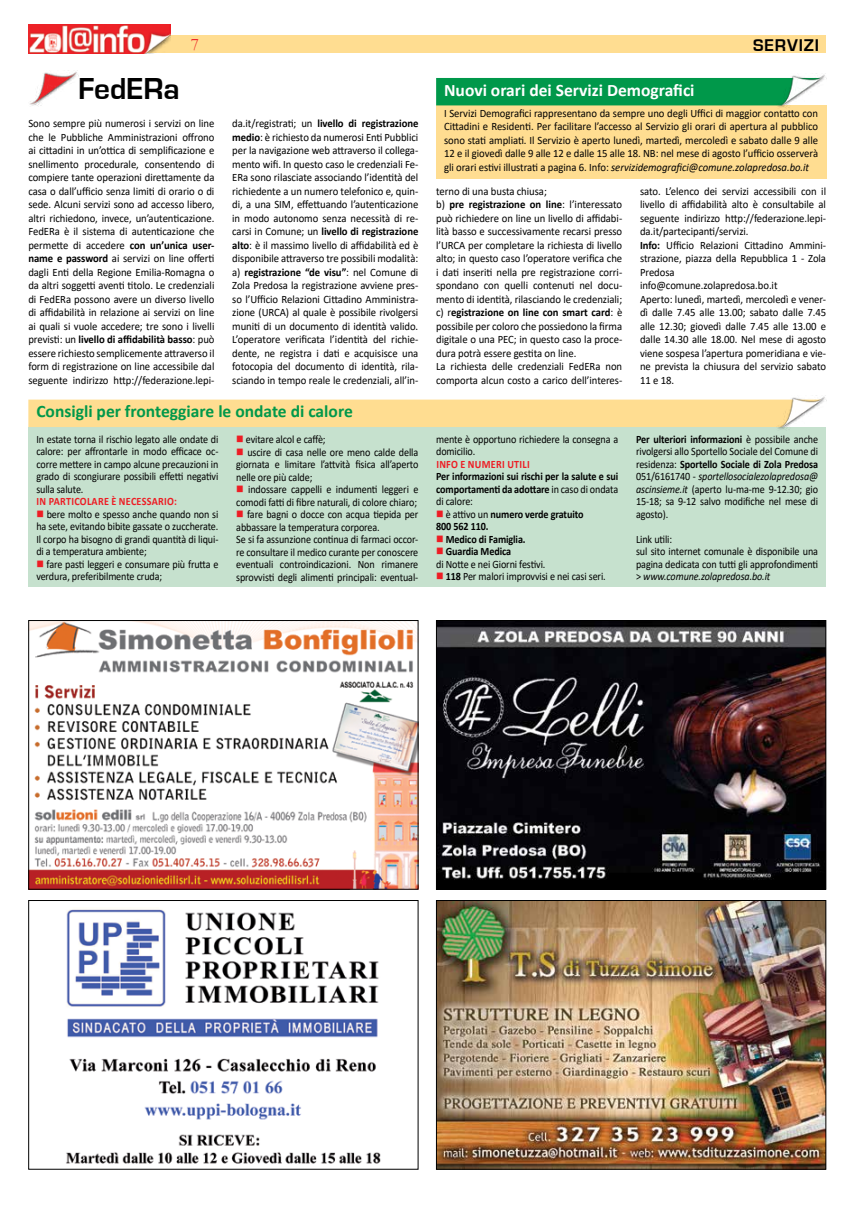
<style>
.page{position:relative;width:851px;height:1205px;background:#fff}
.page>*{position:absolute;margin:0;border:0;box-sizing:border-box;transform-origin:0 0}
.t1{font:700 31.25px "Eurostile";color:#000}
.t2{font:700 17.5px "Calibri";color:#00984a}
.t3{font:700 17.5px "Calibri";color:#fff}
.t4{font:700 17.5px "Eurostile";letter-spacing:.05em;color:#000}
.t5{font:17.5px "Garamond";color:#ed1d24}
.t6{font:11.25px/13.5px "Calibri";letter-spacing:-.01em;color:#000;text-align:justify;scale:.95 1}
.t7{font:11.25px/12.5px "Calibri";letter-spacing:-.01em;color:#000;scale:.9 1}
.t8{font:700 11.25px/12.5px "Calibri";letter-spacing:-.01em;color:#000;text-align:justify;scale:.9 1}
.t9{font:700 11.25px "Calibri";letter-spacing:.03em;color:#ed1d24;scale:.9 1}
.s1{font-weight:700}
.s2{color:#ed1d24}
.s3{font-style:italic}
.s4{font-weight:400}
</style>
<div class="page">
<div style="left:28px;top:35px;width:798px;height:18px;background:#ffdd91"></div>
<img style="left:28px;top:25px;width:142px;height:28px">
<img style="left:30px;top:72px;width:48px;height:34px">
<img style="left:438px;top:622px;width:386px;height:265px">
<div style="left:436px;top:620px;width:390px;height:269px;border:1px solid #000"></div>
<img style="left:30px;top:622px;width:386px;height:265px">
<div style="left:28px;top:620px;width:390px;height:269px;border:1px solid #000"></div>
<img style="left:66px;top:909px;width:315px;height:255px">
<div style="left:28px;top:900px;width:390px;height:269px;border:1px solid #000"></div>
<img style="left:438px;top:902px;width:386px;height:265px">
<div style="left:436px;top:900px;width:390px;height:269px;border:1px solid #000"></div>
<div style="left:28px;top:427px;width:798px;height:159px;background:#c6e1ce"></div>
<div style="left:28px;top:400px;width:748px;height:27px;background:#ffdd91"></div>
<img style="left:776px;top:395px;width:50px;height:35px">
<div style="left:436px;top:105px;width:390px;height:74px;background:#ffdd91"></div>
<div style="left:436px;top:78px;width:340px;height:27px;background:#00984a"></div>
<img style="left:776px;top:75px;width:49px;height:33px">
<h2 class="t5" style="left:191px;top:33px;width:10px">7</h2>
<h2 class="t4" style="left:753px;top:35px;width:67px">SERVIZI</h2>
<h1 class="t1" style="left:78px;top:71px;width:103px">FedERa</h1>
<p class="t6" style="left:232px;top:116px;width:197px">da.it/registrati; un <span class="s1">livello di registrazione medio</span>: è richiesto da numerosi Enti Pubblici per la navigazione web attraverso il collega&shy;mento wifi. In questo caso le credenziali Fe-ERa sono rilasciate associando l’identità del richiedente a un numero telefonico e, quin&shy;di, a una SIM, effettuando l’autenticazione in modo autonomo senza necessità di re&shy;carsi in Comune; un <span class="s1">livello di registrazione alto</span>: è il massimo livello di affidabilità ed è disponibile attraverso tre possibili modalità: a) <span class="s1">registrazione “de visu”</span>: nel Comune di Zola Predosa la registrazione avviene pres&shy;so l’Ufficio Relazioni Cittadino Amministra&shy;zione (URCA) al quale è possibile rivolgersi muniti di un documento di identità valido.<br>L’operatore verificata l’identità del richie&shy;dente, ne registra i dati e acquisisce una fotocopia del documento di identità, rila&shy;sciando in tempo reale le credenziali, all’in-</p>
<h2 class="t2" style="left:36px;top:399px;width:318px">Consigli per fronteggiare le ondate di calore</h2>
<p class="t7" style="left:36px;top:432px;width:204px;text-align:justify">In estate torna il rischio legato alle ondate di calore: per affrontarle in modo efficace oc&shy;corre mettere in campo alcune precauzioni in grado di scongiurare possibili effetti negativi sulla salute.</p>
<p class="t9" style="left:37px;top:494px;width:157px">IN PARTICOLARE È NECESSARIO:</p>
<p class="t7" style="left:36px;top:507px;width:204px;text-align:justify"><span class="s2">■</span> bere molto e spesso anche quando non si ha sete, evitando bibite gassate o zuccherate.<br>Il corpo ha bisogno di grandi quantità di liqui&shy;di a temperatura ambiente;</p>
<p class="t7" style="left:36px;top:557px;width:204px"><span class="s2">■</span> fare pasti leggeri e consumare più frutta e verdura, preferibilmente cruda;</p>
<p class="t6" style="left:28px;top:116px;width:197px">Sono sempre più numerosi i servizi on line che le Pubbliche Amministrazioni offrono ai cittadini in un’ottica di semplificazione e snellimento procedurale, consentendo di compiere tante operazioni direttamente da casa o dall’ufficio senza limiti di orario o di sede. Alcuni servizi sono ad accesso libero, altri richiedono, invece, un’autenticazione.<br>FedERa è il sistema di autenticazione che permette di accedere <span class="s1">con un’unica user&shy;name e password</span> ai servizi on line offerti dagli Enti della Regione Emilia-Romagna o da altri soggetti aventi titolo. Le credenziali di FedERa possono avere un diverso livello di affidabilità in relazione ai servizi on line ai quali si vuole accedere; tre sono i livelli previsti: un <span class="s1">livello di affidabilità basso</span>: può essere richiesto semplicemente attraverso il form di registrazione on line accessibile dal seguente indirizzo http://federazione.lepi-</p>
<p class="t7" style="left:236px;top:433px;width:101px"><span class="s2">■</span> evitare alcol e caffè;</p>
<p class="t7" style="left:236px;top:445px;width:204px;text-align:justify"><span class="s2">■</span> uscire di casa nelle ore meno calde della giornata e limitare l’attvità fisica all’aperto nelle ore più calde;</p>
<p class="t7" style="left:236px;top:483px;width:204px"><span class="s2">■</span> indossare cappelli e indumenti leggeri e comodi fatti di fibre naturali, di colore chiaro;</p>
<p class="t7" style="left:236px;top:508px;width:204px"><span class="s2">■</span> fare bagni o docce con acqua tiepida per abbassare la temperatura corporea.<br>Se si fa assunzione continua di farmaci occor&shy;re consultare il medico curante per conoscere eventuali controindicazioni. Non rimanere sprovvisti degli alimenti principali: eventual-</p>
<h2 class="t3" style="left:444px;top:77px;width:252px">Nuovi orari dei Servizi Demografici</h2>
<p class="t6" style="left:444px;top:106px;width:395px">I Servizi Demografici rappresentano da sempre uno degli Uffici di maggior contatto con Cittadini e Residenti. Per facilitare l’accesso al Servizio gli orari di apertura al pubblico sono stati ampliati. Il Servizio è aperto lunedì, martedì, mercoledì e sabato dalle 9 alle 12 e il giovedì dalle 9 alle 12 e dalle 15 alle 18. NB: nel mese di agosto l’ufficio osserverà gli orari estivi illustrati a pagina 6. Info: <span class="s3">servizidemografici@comune.zolapredosa.bo.it</span></p>
<p class="t6" style="left:436px;top:184px;width:197px;text-align:left">terno di una busta chiusa;<br>b) <span class="s1">pre registrazione on line</span>: l’interessato può richiedere on line un livello di affidabi&shy;lità basso e successivamente recarsi presso l’URCA per completare la richiesta di livello alto; in questo caso l’operatore verifica che i dati inseriti nella pre registrazione corri&shy;spondano con quelli contenuti nel docu&shy;mento di identità, rilasciando le credenziali; c) r<span class="s1">egistrazione on line con smart card</span>: è possibile per coloro che possiedono la firma digitale o una PEC; in questo caso la proce&shy;dura potrà essere gestita on line.<br>La richiesta delle credenziali FedERa non comporta alcun costo a carico dell’interes-</p>
<p class="t6" style="left:640px;top:184px;width:197px;text-align:left">sato. L’elenco dei servizi accessibili con il livello di affidabilità alto è consultabile al seguente indirizzo http://federazione.lepi&shy;da.it/partecipanti/servizi.<br><span class="s1">Info:</span> Ufficio Relazioni Cittadino Ammini&shy;strazione, piazza della Repubblica 1 - Zola Predosa<br>info@comune.zolapredosa.bo.it<br>Aperto: lunedì, martedì, mercoledì e vener&shy;dì dalle 7.45 alle 13.00; sabato dalle 7.45 alle 12.30; giovedì dalle 7.45 alle 13.00 e dalle 14.30 alle 18.00. Nel mese di agosto viene sospesa l’apertura pomeridiana e vie&shy;ne prevista la chiusura del servizio sabato 11 e 18.</p>
<p class="t7" style="left:436px;top:432px;width:204px">mente è opportuno richiedere la consegna a domicilio.</p>
<p class="t9" style="left:436px;top:456px;width:105px">INFO E NUMERI UTILI</p>
<p class="t8" style="left:436px;top:470px;width:204px">Per informazioni sui rischi per la salute e sui comportamenti da adottare <span class="s4">in caso di ondata di calore:</span></p>
<p class="t8" style="left:436px;top:508px;width:165px"><span class="s2">■</span> <span class="s4">è attivo un</span> numero verde gratuito<br>800 562 110.</p>
<p class="t8" style="left:436px;top:533px;width:101px"><span class="s2">■</span> Medico di Famiglia.</p>
<p class="t7" style="left:436px;top:545px;width:123px"><span class="s2">■</span> <span class="s1">Guardia Medica<br></span>di Notte e nei Giorni festivi.</p>
<p class="t7" style="left:436px;top:570px;width:190px"><span class="s2">■</span> <span class="s1">118</span> Per malori improvvisi e nei casi seri.</p>
<p class="t7" style="left:636px;top:432px;width:204px;text-align:justify"><span class="s1">Per ulteriori informazioni</span> è possibile anche rivolgersi allo Sportello Sociale del Comune di residenza: <span class="s1">Sportello Sociale di Zola Predosa </span>051/6161740 - <span class="s3">sportellosocialezolapredosa@ ascinsieme.it</span> (aperto lu-ma-me 9-12.30; gio 15-18; sa 9-12 salvo modifiche nel mese di agosto).</p>
<p class="t7" style="left:636px;top:532px;width:204px">Link utili:<br>sul sito internet comunale è disponibile una pagina dedicata con tutti gli approfondimenti &gt; <span class="s3">www.comune.zolapredosa.bo.it</span></p>
</div>
